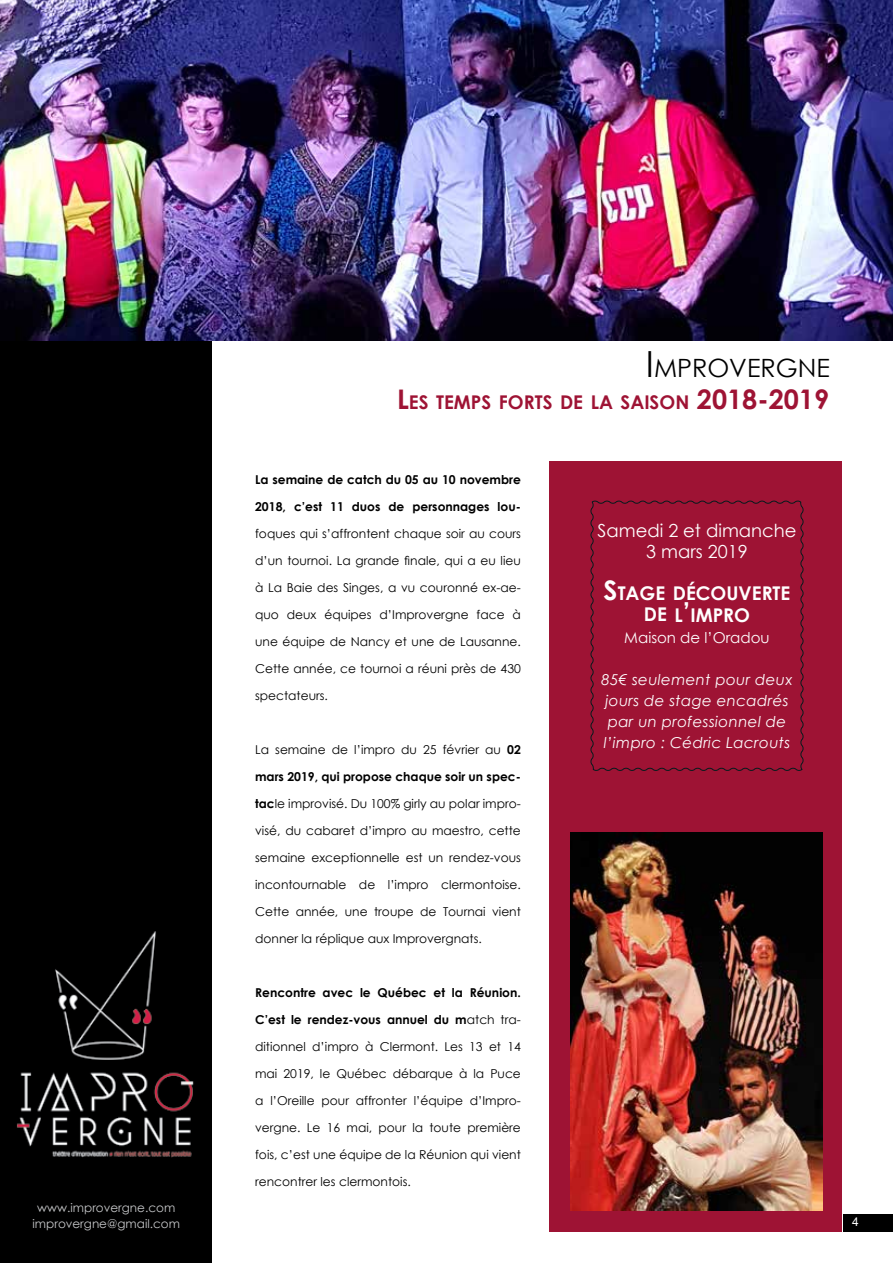
<style>
.page{position:relative;width:893px;height:1263px;background:#fff}
.page>*{position:absolute;margin:0;border:0;box-sizing:border-box;transform-origin:0 0}
.t1{font:700 27px "Century Gothic";color:#9e1334}
.t2{font:25.2px "Century Gothic";color:#000}
.t3{font:700 18.9px/21px "Century Gothic";color:#fff}
.t4{font:700 18.9px "Century Gothic";color:#9e1334}
.t5{font:18px/21px "Century Gothic";color:#fff;text-align:center}
.t6{font:italic 15px/21px "Century Gothic";letter-spacing:.025em;color:#fff}
.t7{font:15px "Century Gothic";color:#fff}
.t8{font:12.3px/27px "Century Gothic";color:#000;text-align:justify}
.t9{font:700 12.3px/27px "Century Gothic";color:#000}
.t10{font:12px/16.5px "Century Gothic";color:#c7c8ca;text-align:center}
.t11{font:12px "Arial";color:#fff}
.s1{font-size:36px}
.s2{font-size:27px}
.s3{font-size:18.9px}
.s4{font-style:inherit}
.s5{font-weight:700}
</style>
<div class="page">
<div style="left:0;top:0;width:212px;height:1263px;background:#000"></div>
<div style="left:843px;top:1214px;width:50px;height:17px;background:#000"></div>
<img style="left:16px;top:931px;width:178px;height:227px">
<img style="left:0;top:0;width:893px;height:340px">
<div style="left:550px;top:461px;width:292px;height:770px;background:#9e1334"></div>
<img style="left:570px;top:832px;width:252px;height:378px">
<svg style="left:590px;top:500px;width:214px;height:271px"></svg>
<p class="t10" style="left:33px;top:1199px;width:149px">www.improvergne.com improvergne@gmail.com</p>
<h2 class="t2" style="left:646px;top:350px;width:182px"><span class="s1">I</span> MPROVERGNE</h2>
<h3 class="t4" style="left:397px;top:388px;width:236px"><span class="s2">L</span>ES TEMPSFORTSDE LASAISO</h3>
<h1 class="t1" style="left:675px;top:379px;width:155px"><span class="s3">N</span> 2018-2019</h1>
<p class="t9" style="left:255px;top:466px;width:267px"><span class="s4">L</span>a semaine de catch du 05 au 10 novembre<br>2018, c’est 11 duos de personnages lou-</p>
<p class="t8" style="left:255px;top:520px;width:267px">foques qui s’affrontent chaque soir au cours d’un tournoi. La grande finale, qui a eu lieu à La Baie des Singes, a vu couronné ex-ae&shy;quo deux équipes d’Improvergne face à une équipe de Nancy et une de Lausanne.<br>Cette année, ce tournoi a réuni près de 430 spectateurs.</p>
<p class="t8" style="left:255px;top:736px;width:267px">La semaine de l’impro du 25 février au <span class="s5">02 mars 2019, qui propose chaque soir un spec&shy;tac</span>le improvisé. Du 100% girly au polar impro&shy;visé, du cabaret d’impro au maestro, cette semaine exceptionnelle est un rendez-vous incontournable de l’impro clermontoise.<br>Cette année, une troupe de Tournai vient donner la réplique aux Improvergnats.</p>
<p class="t8" style="left:255px;top:979px;width:267px"><span class="s5">Rencontre avec le Québec et la Réunion.<br>C’est le rendez-vous annuel du m</span>atch tra&shy;ditionnel d’impro à Clermont. Les 13 et 14 mai 2019, le Québec débarque à la Puce a l’Oreille pour affronter l’équipe d’Impro&shy;vergne. Le 16 mai, pour la toute première fois, c’est une équipe de la Réunion qui vient rencontrer les clermontois.</p>
<h3 class="t5" style="left:598px;top:520px;width:200px">Samedi 2 et dimanche<br>3 mars 2019</h3>
<h3 class="t3" style="left:644px;top:582px;width:146px;text-indent:-40px"><span class="s2">S</span>TAGE DÉCOUVERTE<br>DE L<span class="s2">’</span>IMPRO</h3>
<p class="t7" style="left:624px;top:627px;width:147px">Maison de l’Oradou</p>
<p class="t6" style="left:601px;top:668px;width:193px">85€ seulement pour deux jours de stage encadrés par un professionnel de l’impro : Cédric Lacrouts</p>
<p class="t11" style="left:852px;top:1213px;width:8px">4</p>
</div>
